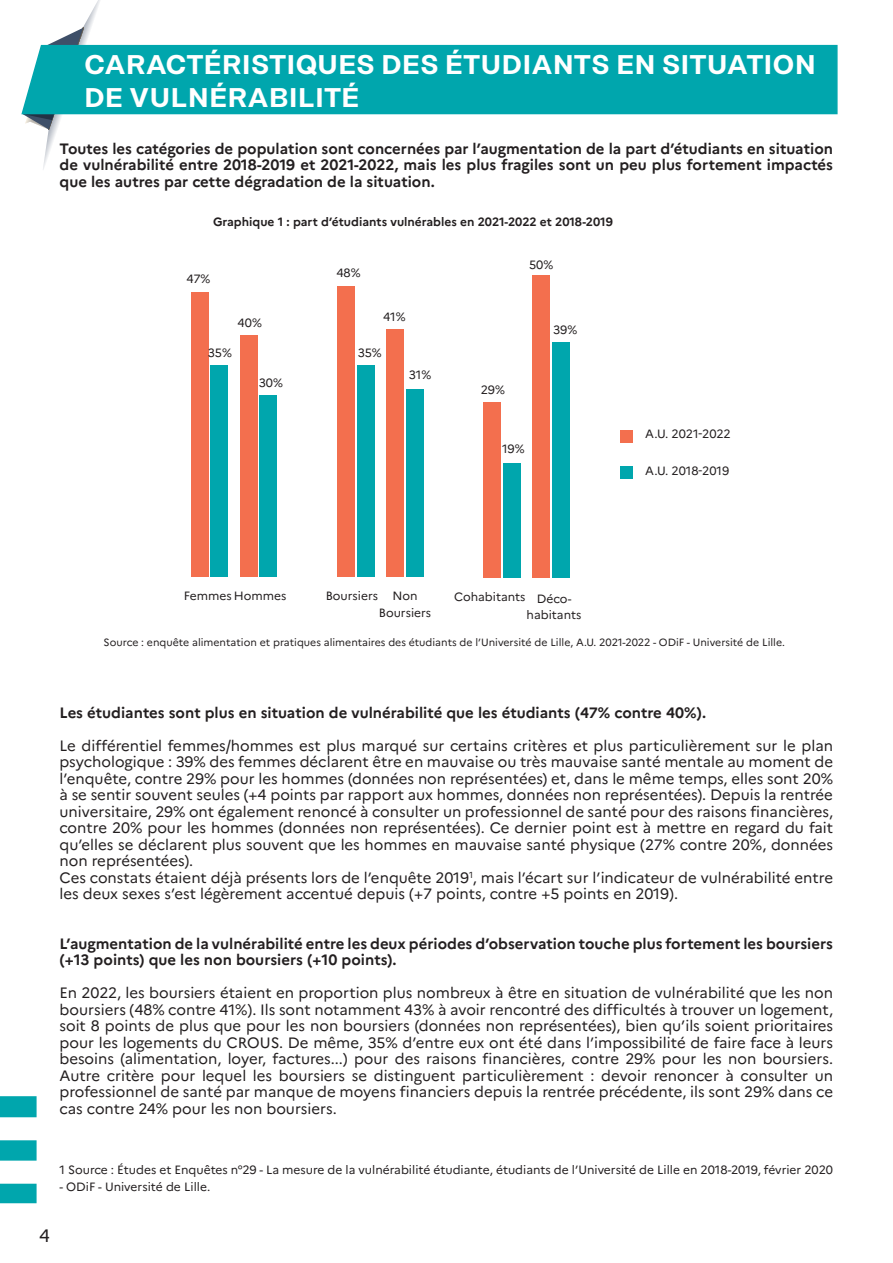
<style>
.page{position:relative;width:893px;height:1263px;background:#fff}
.page>*{position:absolute;margin:0;border:0;box-sizing:border-box;transform-origin:0 0}
.Titre_paragraphe{font:600 27px/32.4px "Rational Display";color:#fff}
.t1{font:18px "Marianne";color:#231f20}
.t2{font:15px/16.5px "Marianne";color:#231f20;text-align:justify}
.t3{font:700 15px/16.5px "Marianne";color:#231f20}
.Gros_titre_sur_bande{font:12px "Marianne";color:#231f20}
.t4{font:700 12px "Marianne";color:#231f20}
.t5{font:10.5px "Marianne";color:#231f20}
</style>
<div class="page">
<svg style="left:0;top:1096px;width:37px;height:108px"></svg>
<svg style="left:24px;top:0;width:76px;height:169px"></svg>
<div style="left:21px;top:44px;width:817px;height:71px;background:#00a6ad"></div>
<div style="left:210px;top:365px;width:18px;height:212px;background:#00a6ad"></div>
<div style="left:259px;top:395px;width:18px;height:182px;background:#00a6ad"></div>
<div style="left:503px;top:463px;width:18px;height:115px;background:#00a6ad"></div>
<div style="left:552px;top:342px;width:18px;height:236px;background:#00a6ad"></div>
<div style="left:357px;top:365px;width:17px;height:212px;background:#00a6ad"></div>
<div style="left:406px;top:389px;width:18px;height:188px;background:#00a6ad"></div>
<div style="left:191px;top:292px;width:17px;height:285px;background:#f36f4e"></div>
<div style="left:240px;top:335px;width:17px;height:242px;background:#f36f4e"></div>
<div style="left:483px;top:403px;width:18px;height:175px;background:#f36f4e"></div>
<div style="left:532px;top:276px;width:18px;height:302px;background:#f36f4e"></div>
<div style="left:337px;top:286px;width:18px;height:291px;background:#f36f4e"></div>
<div style="left:386px;top:329px;width:18px;height:248px;background:#f36f4e"></div>
<div style="left:620px;top:431px;width:13px;height:12px;background:#f36f4e"></div>
<div style="left:620px;top:466px;width:13px;height:13px;background:#00a6ad"></div>
<p class="Titre_paragraphe" style="left:84px;top:48px;width:733px">CARACTÉRISTIQUES DES ÉTUDIANTS EN SITUATION<br>DE VULNÉRABILITÉ</p>
<p class="t3" style="left:60px;top:139px;width:775px;text-align:justify">Toutes les catégories de population sont concernées par l’augmentation de la part d’étudiants en situation de vulnérabilité entre 2018-2019 et 2021-2022, mais les plus fragiles sont un peu plus fortement impactés que les autres par cette dégradation de la situation.</p>
<p class="t4" style="left:213px;top:212px;width:401px">Graphique 1 : part d’étudiants vulnérables en 2021-2022 et 2018-2019</p>
<p class="Gros_titre_sur_bande" style="left:187px;top:269px;width:25px">47%</p>
<p class="Gros_titre_sur_bande" style="left:336px;top:264px;width:26px">48%</p>
<p class="Gros_titre_sur_bande" style="left:529px;top:255px;width:26px">50%</p>
<p class="Gros_titre_sur_bande" style="left:238px;top:313px;width:26px">40%</p>
<p class="Gros_titre_sur_bande" style="left:383px;top:308px;width:24px">41%</p>
<p class="Gros_titre_sur_bande" style="left:553px;top:321px;width:26px">39%</p>
<p class="Gros_titre_sur_bande" style="left:208px;top:343px;width:26px">35%</p>
<p class="Gros_titre_sur_bande" style="left:358px;top:343px;width:26px">35%</p>
<p class="Gros_titre_sur_bande" style="left:259px;top:373px;width:26px">30%</p>
<p class="Gros_titre_sur_bande" style="left:409px;top:366px;width:24px">31%</p>
<p class="Gros_titre_sur_bande" style="left:481px;top:380px;width:26px">29%</p>
<p class="Gros_titre_sur_bande" style="left:645px;top:424px;width:87px">A.U. 2021-2022</p>
<p class="Gros_titre_sur_bande" style="left:502px;top:440px;width:24px">19%</p>
<p class="Gros_titre_sur_bande" style="left:645px;top:461px;width:86px">A.U. 2018-2019</p>
<p class="Gros_titre_sur_bande" style="left:326px;top:586px;width:54px">Boursiers</p>
<p class="Gros_titre_sur_bande" style="left:392px;top:587px;width:27px">Non</p>
<p class="Gros_titre_sur_bande" style="left:379px;top:603px;width:54px">Boursiers</p>
<p class="t5" style="left:104px;top:635px;width:683px">Source : enquête alimentation et pratiques alimentaires des étudiants de l’Université de Lille, A.U. 2021-2022 - ODiF - Université de Lille.</p>
<p class="Gros_titre_sur_bande" style="left:184px;top:586px;width:104px">Femmes Hommes</p>
<p class="Gros_titre_sur_bande" style="left:454px;top:588px;width:73px">Cohabitants</p>
<p class="Gros_titre_sur_bande" style="left:537px;top:589px;width:36px">Déco-</p>
<p class="Gros_titre_sur_bande" style="left:527px;top:606px;width:56px">habitants</p>
<p class="t3" style="left:60px;top:703px;width:648px">Les étudiantes sont plus en situation de vulnérabilité que les étudiants (47% contre 40%).</p>
<p class="t2" style="left:60px;top:736px;width:775px">Le différentiel femmes/hommes est plus marqué sur certains critères et plus particulièrement sur le plan psychologique : 39% des femmes déclarent être en mauvaise ou très mauvaise santé mentale au moment de l’enquête, contre 29% pour les hommes (données non représentées) et, dans le même temps, elles sont 20% à se sentir souvent seules (+4 points par rapport aux hommes, données non représentées). Depuis la rentrée universitaire, 29% ont également renoncé à consulter un professionnel de santé pour des raisons financières, contre 20% pour les hommes (données non représentées). Ce dernier point est à mettre en regard du fait qu’elles se déclarent plus souvent que les hommes en mauvaise santé physique (27% contre 20%, données non représentées).</p>
<p class="t2" style="left:60px;top:868px;width:775px">Ces constats étaient déjà présents lors de l’enquête 2019<sup>1</sup>, mais l’écart sur l’indicateur de vulnérabilité entre les deux sexes s’est légèrement accentué depuis (+7 points, contre +5 points en 2019).</p>
<p class="t3" style="left:60px;top:934px;width:775px">L’augmentation de la vulnérabilité entre les deux périodes d’observation touche plus fortement les boursiers (+13 points) que les non boursiers (+10 points).</p>
<p class="t2" style="left:60px;top:984px;width:775px">En 2022, les boursiers étaient en proportion plus nombreux à être en situation de vulnérabilité que les non boursiers (48% contre 41%). Ils sont notamment 43% à avoir rencontré des difficultés à trouver un logement, soit 8 points de plus que pour les non boursiers (données non représentées), bien qu’ils soient prioritaires pour les logements du CROUS. De même, 35% d’entre eux ont été dans l’impossibilité de faire face à leurs besoins (alimentation, loyer, factures...) pour des raisons financières, contre 29% pour les non boursiers.<br>Autre critère pour lequel les boursiers se distinguent particulièrement : devoir renoncer à consulter un professionnel de santé par manque de moyens financiers depuis la rentrée précédente, ils sont 29% dans ce cas contre 24% pour les non boursiers.</p>
<p class="Gros_titre_sur_bande" style="left:60px;top:1161px;width:775px">1 Source : Études et Enquêtes n°29 - La mesure de la vulnérabilité étudiante, étudiants de l’Université de Lille en 2018-2019, février 2020</p>
<p class="Gros_titre_sur_bande" style="left:60px;top:1177px;width:152px">- ODiF - Université de Lille.</p>
<p class="t1" style="left:39px;top:1222px;width:12px">4</p>
</div>
